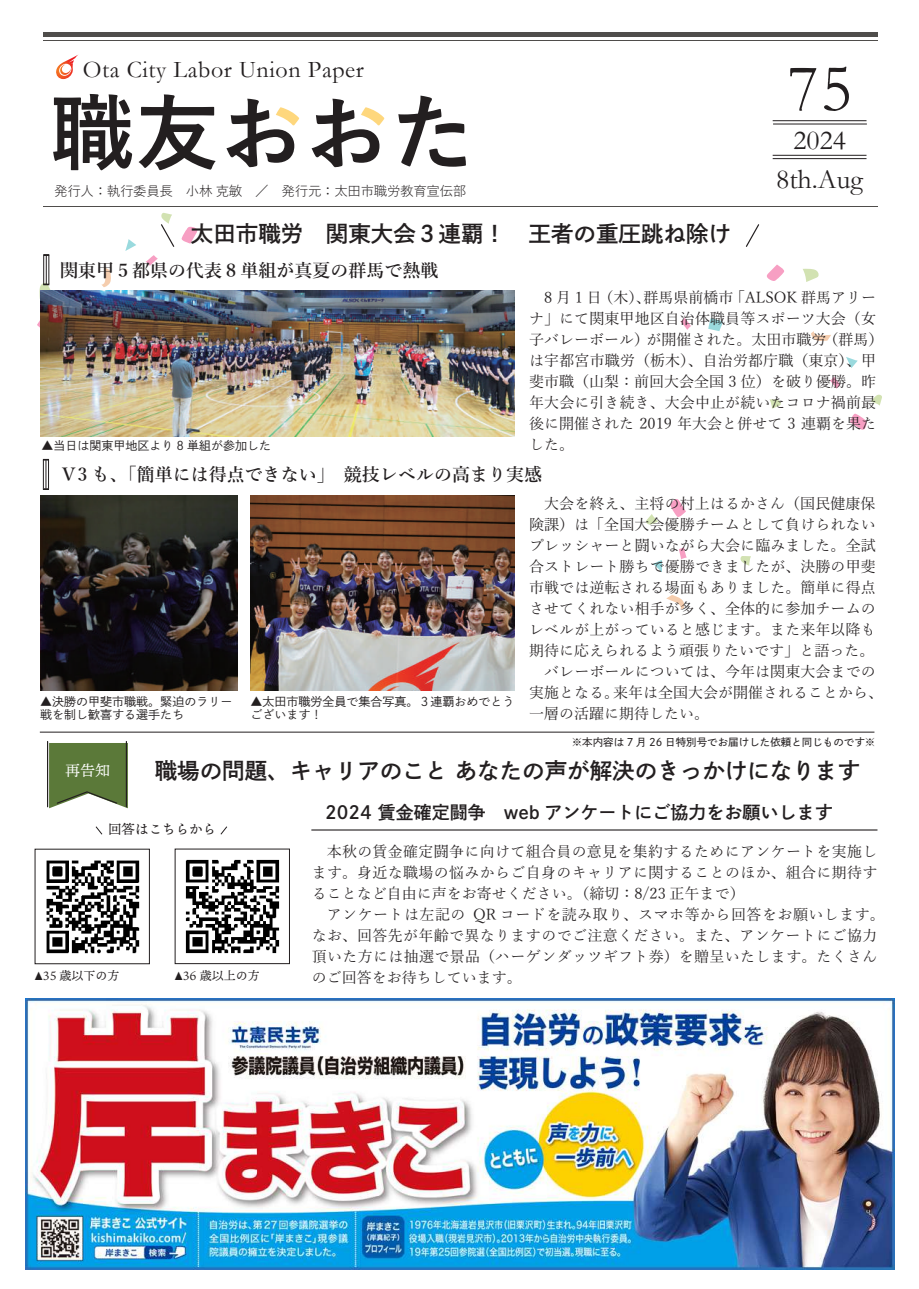
<style>
.page{position:relative;width:919px;height:1289px;background:#fff}
.page>*{position:absolute;margin:0;border:0;box-sizing:border-box;transform-origin:0 0}
.t1{font:67.8px "Garamond";color:#231f20}
.t2{font:27.9px/39px "Garamond";color:#231f20;text-align:center}
.t3{font:24px "Garamond";letter-spacing:.025em;color:#231f20}
.t4{font:22.5px "DNP Shuei Go Gin Std B";color:#231f20}
.t5{font:600 18px "Yu Mincho";color:#231f20}
.t6{font:18px "DNP Shuei Go Gin Std B";color:#231f20}
.t7{font:15px/21px "Yu Mincho";letter-spacing:.005em;color:#231f20}
.t8{font:15px "Ten Mincho Text";color:#fff}
.t9{font:13.5px "Yu Gothic";letter-spacing:-.025em;color:#231f20}
.t10{font:13.5px "Ten Mincho Text";color:#231f20}
.t11{font:12px/13.5px "DNP Shuei Go Gin Std L";color:#231f20}
.t12{font:12px "Ten Mincho Text";color:#231f20}
.t13{font:10.5px "DNP Shuei Go Gin Std M";color:#231f20}
</style>
<div class="page">
<hr style="left:43px;top:32px;width:834px;height:4px;background:#4f4d4b">
<hr style="left:43px;top:40px;width:834px;height:1px;background:#4f4d4b">
<svg style="left:53px;top:94px;width:79px;height:76px"></svg>
<svg style="left:138px;top:94px;width:78px;height:76px"></svg>
<svg style="left:226px;top:99px;width:73px;height:68px"></svg>
<svg style="left:311px;top:99px;width:73px;height:68px"></svg>
<svg style="left:398px;top:96px;width:68px;height:71px"></svg>
<hr style="left:43px;top:206px;width:834px;height:1px;background:#4f4d4b">
<hr style="left:773px;top:124px;width:93px;height:1px;background:#231f20">
<hr style="left:772px;top:120px;width:94px;height:1px;background:#231f20">
<hr style="left:772px;top:155px;width:94px;height:1px;background:#231f20">
<hr style="left:772px;top:158px;width:94px;height:1px;background:#231f20">
<svg style="left:56px;top:55px;width:22px;height:24px"></svg>
<hr style="left:40px;top:732px;width:834px;height:1px;background:#231f20">
<img style="left:25px;top:998px;width:869px;height:271px">
<hr style="left:312px;top:829px;width:565px;height:1px;background:#231f20">
<hr style="left:126px;top:741px;width:1px;height:65px;background:#231f20">
<hr style="left:47px;top:741px;width:1px;height:65px;background:#231f20">
<svg style="left:49px;top:743px;width:79px;height:65px;background:#6b854e"></svg>
<img style="left:46px;top:860px;width:94px;height:94px">
<div style="left:35px;top:848px;width:115px;height:116px;border:1px solid #231f20"></div>
<img style="left:185px;top:859px;width:95px;height:95px">
<div style="left:175px;top:848px;width:115px;height:116px;border:1px solid #231f20"></div>
<svg style="left:95px;top:826px;width:8px;height:9px"></svg>
<svg style="left:220px;top:826px;width:7px;height:9px"></svg>
<svg style="left:125px;top:239px;width:11px;height:12px"></svg>
<svg style="left:37px;top:317px;width:4px;height:17px"></svg>
<svg style="left:182px;top:227px;width:15px;height:17px"></svg>
<svg style="left:101px;top:267px;width:10px;height:20px"></svg>
<svg style="left:145px;top:255px;width:13px;height:11px"></svg>
<svg style="left:653px;top:560px;width:9px;height:12px"></svg>
<svg style="left:670px;top:499px;width:16px;height:18px"></svg>
<svg style="left:666px;top:595px;width:18px;height:14px"></svg>
<svg style="left:740px;top:556px;width:11px;height:10px"></svg>
<svg style="left:646px;top:514px;width:12px;height:10px"></svg>
<svg style="left:679px;top:547px;width:7px;height:12px"></svg>
<svg style="left:708px;top:318px;width:14px;height:13px"></svg>
<svg style="left:846px;top:357px;width:11px;height:11px"></svg>
<svg style="left:767px;top:264px;width:17px;height:17px"></svg>
<svg style="left:850px;top:413px;width:16px;height:17px"></svg>
<svg style="left:811px;top:331px;width:20px;height:10px"></svg>
<svg style="left:803px;top:269px;width:15px;height:13px"></svg>
<svg style="left:769px;top:399px;width:11px;height:10px"></svg>
<svg style="left:871px;top:395px;width:10px;height:10px"></svg>
<svg style="left:830px;top:376px;width:10px;height:13px"></svg>
<svg style="left:680px;top:317px;width:11px;height:13px"></svg>
<svg style="left:39px;top:254px;width:14px;height:45px"></svg>
<img style="left:41px;top:291px;width:473px;height:145px">
<svg style="left:43px;top:459px;width:6px;height:31px"></svg>
<img style="left:40px;top:495px;width:197px;height:195px">
<img style="left:250px;top:495px;width:264px;height:195px">
<svg style="left:161px;top:213px;width:14px;height:34px"></svg>
<svg style="left:745px;top:224px;width:15px;height:23px"></svg>
<h3 class="t3" style="left:83px;top:53px;width:282px">Ota City Labor Union Paper</h3>
<p class="t9" style="left:54px;top:179px;width:413px">発行人：執行委員長　小林 克敏　／　発行元：太田市職労教育宣伝部</p>
<h3 class="t4" style="left:191px;top:218px;width:541px">太田市職労　関東大会３連覇！　王者の重圧跳ね除け</h3>
<p class="t5" style="left:60px;top:260px;width:379px">関東甲５都県の代表８単組が真夏の群馬で熱戦</p>
<h1 class="t1" style="left:787px;top:43px;width:67px">75</h1>
<h2 class="t2" style="left:776px;top:120px;width:88px">2024<br>8th.Aug</h2>
<p class="t11" style="left:41px;top:438px;width:231px">▲当日は関東甲地区より 8 単組が参加した</p>
<p class="t7" style="left:529px;top:286px;width:356px">　8 月 1 日（木）、群馬県前橋市「ALSOK 群馬アリーナ」にて関東甲地区自治体職員等スポーツ大会（女子バレーボール）が開催された。太田市職労（群馬）は宇都宮市職労（栃木）、自治労都庁職（東京）、甲斐市職（山梨：前回大会全国 3 位）を破り優勝。昨年大会に引き続き、大会中止が続いたコロナ禍前最後に開催された 2019 年大会と併せて 3 連覇を果たした。</p>
<p class="t5" style="left:60px;top:464px;width:483px">Ｖ3 も、「簡単には得点できない」　競技レベルの高まり実感</p>
<p class="t11" style="left:40px;top:694px;width:193px">▲決勝の甲斐市職戦。緊迫のラリー戦を制し歓喜する選手たち</p>
<p class="t11" style="left:250px;top:694px;width:265px">▲太田市職労全員で集合写真。３連覇おめでとうございます！</p>
<p class="t7" style="left:529px;top:491px;width:355px">　大会を終え、主将の村上はるかさん（国民健康保険課）は「全国大会優勝チームとして負けられないプレッシャーと闘いながら大会に臨みました。全試合ストレート勝ちで優勝できましたが、決勝の甲斐市戦では逆転される場面もありました。簡単に得点させてくれない相手が多く、全体的に参加チームのレベルが上がっていると感じます。また来年以降も期待に応えられるよう頑張りたいです」と語った。　バレーボールについては、今年は関東大会までの実施となる。来年は全国大会が開催されることから、一層の活躍に期待したい。</p>
<p class="t13" style="left:571px;top:735px;width:305px">※本内容は 7 月 26 日特別号でお届けした依頼と同じものです※</p>
<p class="t8" style="left:65px;top:762px;width:47px">再告知</p>
<h3 class="t4" style="left:155px;top:755px;width:706px">職場の問題、キャリアのこと あなたの声が解決のきっかけになります</h3>
<p class="t10" style="left:108px;top:821px;width:110px">回答はこちらから</p>
<p class="t12" style="left:35px;top:968px;width:86px">▲35 歳以下の方</p>
<p class="t12" style="left:174px;top:968px;width:87px">▲36 歳以上の方</p>
<p class="t6" style="left:325px;top:800px;width:509px">2024 賃金確定闘争　web アンケートにご協力をお願いします</p>
<p class="t7" style="left:312px;top:839px;width:574px">　本秋の賃金確定闘争に向けて組合員の意見を集約するためにアンケートを実施します。身近な職場の悩みからご自身のキャリアに関することのほか、組合に期待することなど自由に声をお寄せください。（締切：8/23 正午まで）<br>　アンケートは左記の QR コードを読み取り、スマホ等から回答をお願いします。なお、回答先が年齢で異なりますのでご注意ください。また、アンケートにご協力頂いた方には抽選で景品（ハーゲンダッツギフト券）を贈呈いたします。たくさんのご回答をお待ちしています。</p>
</div>
